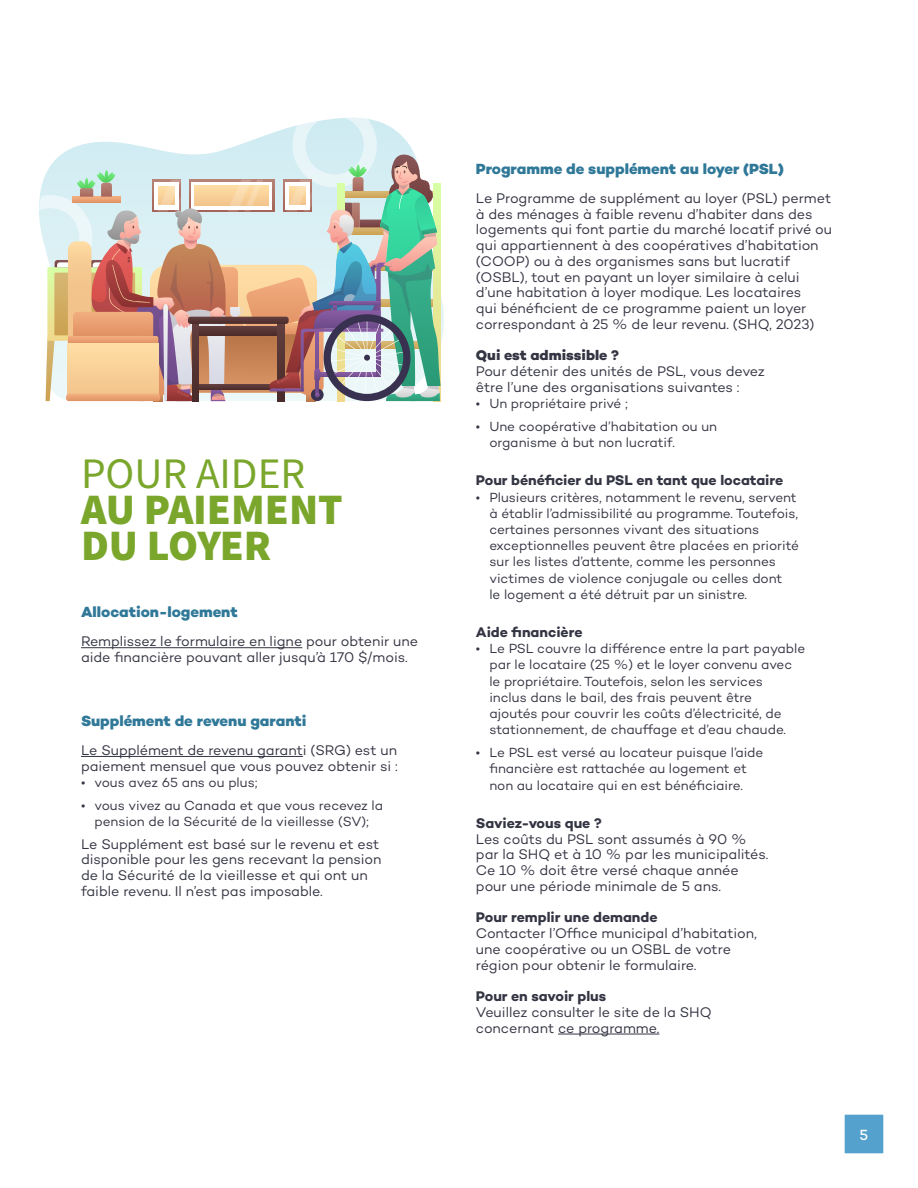
<style>
.page{position:relative;width:918px;height:1188px;background:#fff}
.page>*{position:absolute;margin:0;border:0;box-sizing:border-box;transform-origin:0 0}
.t1{font:43.5px/36px "Source Sans Variable";letter-spacing:.035em;color:#7aa62c}
.t2{font:800 15px "Campton";color:#307898}
.t3{font:500 15px "Campton";color:#fff}
.t4{font:14.25px/15.8px "Campton";letter-spacing:-.005em;color:#343543}
.t5{font:700 14.25px "Campton";letter-spacing:-.005em;color:#343543}
.t6{font:800 14.25px "Campton";color:#343543}
.t7{font:13.5px/16.2px "Campton";letter-spacing:-.005em;color:#343543}
</style>
<div class="page">
<hr style="left:81px;top:647px;width:221px;height:1px;background:#343543">
<hr style="left:81px;top:756px;width:222px;height:1px;background:#343543">
<hr style="left:558px;top:1034px;width:101px;height:1px;background:#343543">
<svg style="left:39px;top:118px;width:402px;height:283px;background:#c7c2b5"></svg>
<div style="left:844px;top:1114px;width:40px;height:40px;background:#53a1cc;border:1px solid #fff"></div>
<h1 class="t1" style="left:81px;top:456px;width:261px">POUR AIDER<br>AU PAIEMENT<br>DU LOYER</h1>
<p class="t2" style="left:81px;top:602px;width:158px">Allocation-logement</p>
<p class="t4" style="left:81px;top:633px;width:339px">Remplissez le formulaire en ligne pour obtenir une aide financière pouvant aller jusqu’à 170 $/mois.</p>
<p class="t2" style="left:81px;top:711px;width:227px">Supplément de revenu garanti</p>
<p class="t4" style="left:81px;top:742px;width:318px">Le Supplément de revenu garanti (SRG) est un paiement mensuel que vous pouvez obtenir si :</p>
<p class="t7" style="left:81px;top:774px;width:178px">• vous avez 65 ans ou plus;</p>
<p class="t7" style="left:81px;top:797px;width:304px;text-align:center">• vous vivez au Canada et que vous recevez la pension de la Sécurité de la vieillesse (SV);</p>
<p class="t4" style="left:81px;top:836px;width:302px">Le Supplément est basé sur le revenu et est disponible pour les gens recevant la pension de la Sécurité de la vieillesse et qui ont un faible revenu. Il n’est pas imposable.</p>
<p class="t2" style="left:476px;top:159px;width:310px">Programme de supplément au loyer (PSL)</p>
<p class="t4" style="left:476px;top:190px;width:358px">Le Programme de supplément au loyer (PSL) permet à des ménages à faible revenu d’habiter dans des logements qui font partie du marché locatif privé ou qui appartiennent à des coopératives d’habitation (COOP) ou à des organismes sans but lucratif (OSBL), tout en payant un loyer similaire à celui d’une habitation à loyer modique. Les locataires<br>qui bénéficient de ce programme paient un loyer correspondant à 25 % de leur revenu. (SHQ, 2023)</p>
<p class="t6" style="left:476px;top:346px;width:145px">Qui est admissible ?</p>
<p class="t4" style="left:476px;top:363px;width:291px">Pour détenir des unités de PSL, vous devez être l’une des organisations suivantes :</p>
<p class="t7" style="left:476px;top:395px;width:153px">• Un propriétaire privé ;</p>
<p class="t7" style="left:489px;top:418px;width:229px;text-indent:-14px">• Une coopérative d’habitation ou un organisme à but non lucratif.</p>
<p class="t5" style="left:476px;top:471px;width:309px">Pour bénéficier du PSL en tant que locataire</p>
<p class="t7" style="left:489px;top:489px;width:311px;text-indent:-14px">• Plusieurs critères, notamment le revenu, servent à établir l’admissibilité au programme. Toutefois, certaines personnes vivant des situations exceptionnelles peuvent être placées en priorité sur les listes d’attente, comme les personnes victimes de violence conjugale ou celles dont<br>le logement a été détruit par un sinistre.</p>
<p class="t5" style="left:476px;top:623px;width:108px">Aide financière</p>
<p class="t7" style="left:489px;top:640px;width:317px;text-indent:-14px">• Le PSL couvre la différence entre la part payable par le locataire (25 %) et le loyer convenu avec le propriétaire. Toutefois, selon les services<br>inclus dans le bail, des frais peuvent être<br>ajoutés pour couvrir les coûts d’électricité, de stationnement, de chauffage et d’eau chaude.</p>
<p class="t7" style="left:476px;top:744px;width:289px;text-align:center">• Le PSL est versé au locateur puisque l’aide financière est rattachée au logement et<br>non au locataire qui en est bénéficiaire.</p>
<p class="t5" style="left:476px;top:814px;width:127px">Saviez-vous que ?</p>
<p class="t4" style="left:476px;top:831px;width:294px">Les coûts du PSL sont assumés à 90 % par la SHQ et à 10 % par les municipalités.<br>Ce 10 % doit être versé chaque année pour une période minimale de 5 ans.</p>
<p class="t5" style="left:476px;top:908px;width:183px">Pour remplir une demande</p>
<p class="t4" style="left:476px;top:925px;width:283px">Contacter l’Office municipal d’habitation, une coopérative ou un OSBL de votre région pour obtenir le formulaire.</p>
<p class="t5" style="left:476px;top:987px;width:132px">Pour en savoir plus</p>
<p class="t4" style="left:476px;top:1004px;width:237px">Veuillez consulter le site de la SHQ concernant ce programme.</p>
<p class="t3" style="left:860px;top:1125px;width:10px">5</p>
</div>
